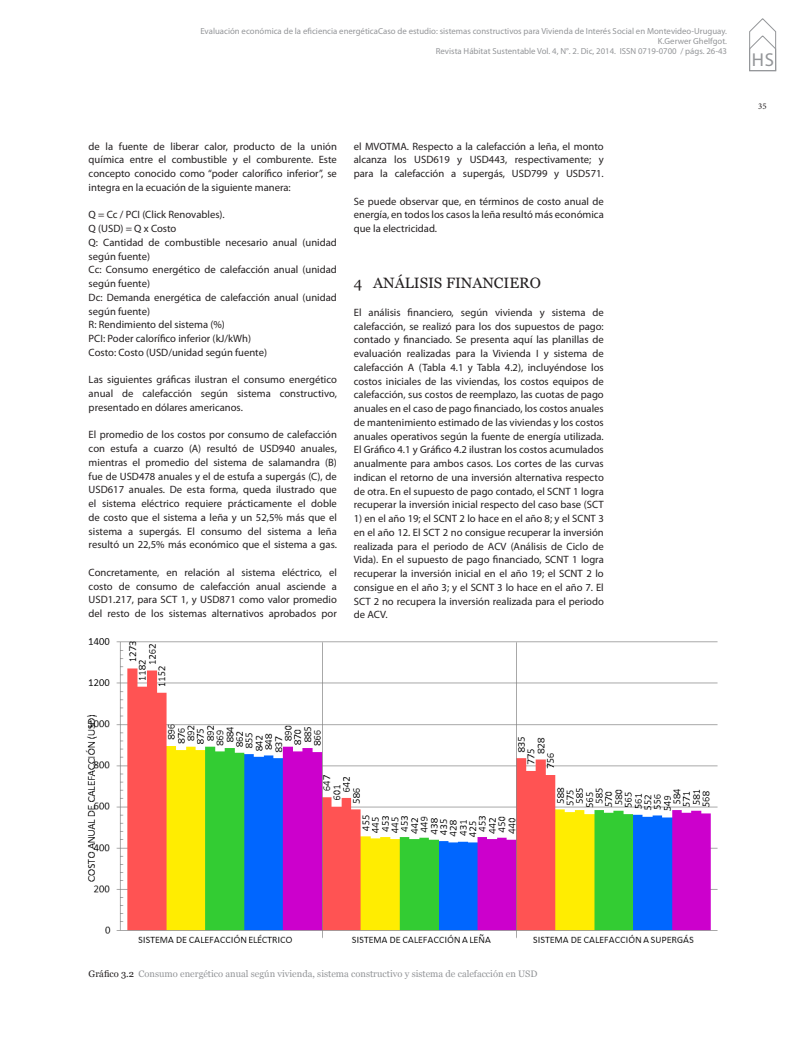
<style>
.page{position:relative;width:798px;height:1063px;background:#fff}
.page>*{position:absolute;margin:0;border:0;box-sizing:border-box;transform-origin:0 0}
.t1{font:18.75px "Myriad Pro";color:#939598}
.SUBTITULOS{font:15px "Georgia";color:#231f20}
.TEXTOSNEGROS{font:10.62px/13.8px "Myriad Pro";color:#231f20;text-align:justify}
.PIEDEPAGINA{font:9.38px "Georgia";color:#939598}
.t2{font:8.75px/10px "Myriad Pro";color:#939598;text-align:right}
.t3{font:8.75px "Minion Pro";color:#231f20}
.s1{color:#231f20}
</style>
<div class="page">
<svg style="left:749px;top:18px;width:26px;height:53px"></svg>
<img style="left:85px;top:638px;width:633px;height:305px">
<p class="t2" style="left:200px;top:26px;width:528px">Evaluación económica de la eficiencia energéticaCaso de estudio: sistemas constructivos para Vivienda de Interés Social en Montevideo-Uruguay.<br>K.Gerwer Ghelfgot.<br>Revista Hábitat Sustentable Vol. 4, N°. 2. Dic, 2014. ISSN 0719-0700 / págs. 26-43</p>
<p class="TEXTOSNEGROS" style="left:89px;top:139px;width:250px">de la fuente de liberar calor, producto de la unión química entre el combustible y el comburente. Este concepto conocido como “poder calorífico inferior”, se integra en la ecuación de la siguiente manera:</p>
<p class="TEXTOSNEGROS" style="left:89px;top:208px;width:137px">Q = Cc / PCI (Click Renovables).</p>
<p class="TEXTOSNEGROS" style="left:89px;top:222px;width:89px">Q (USD) = Q x Costo</p>
<p class="TEXTOSNEGROS" style="left:89px;top:235px;width:250px">Q: Cantidad de combustible necesario anual (unidad según fuente)</p>
<p class="TEXTOSNEGROS" style="left:89px;top:263px;width:250px">Cc: Consumo energético de calefacción anual (unidad según fuente)</p>
<p class="TEXTOSNEGROS" style="left:89px;top:290px;width:250px">Dc: Demanda energética de calefacción anual (unidad según fuente)</p>
<p class="TEXTOSNEGROS" style="left:89px;top:318px;width:138px">R: Rendimiento del sistema (%)</p>
<p class="TEXTOSNEGROS" style="left:89px;top:332px;width:164px">PCI: Poder calorífico inferior (kJ/kWh)</p>
<p class="TEXTOSNEGROS" style="left:89px;top:345px;width:180px">Costo: Costo (USD/unidad según fuente)</p>
<p class="TEXTOSNEGROS" style="left:89px;top:373px;width:250px">Las siguientes gráficas ilustran el consumo energético anual de calefacción según sistema constructivo, presentado en dólares americanos.</p>
<p class="TEXTOSNEGROS" style="left:89px;top:428px;width:250px">El promedio de los costos por consumo de calefacción con estufa a cuarzo (A) resultó de USD940 anuales, mientras el promedio del sistema de salamandra (B) fue de USD478 anuales y el de estufa a supergás (C), de USD617 anuales. De esta forma, queda ilustrado que el sistema eléctrico requiere prácticamente el doble de costo que el sistema a leña y un 52,5% más que el sistema a supergás. El consumo del sistema a leña resultó un 22,5% más económico que el sistema a gas.</p>
<p class="TEXTOSNEGROS" style="left:89px;top:565px;width:250px">Concretamente, en relación al sistema eléctrico, el costo de consumo de calefacción anual asciende a USD1.217, para SCT 1, y USD871 como valor promedio del resto de los sistemas alternativos aprobados por</p>
<p class="TEXTOSNEGROS" style="left:353px;top:139px;width:251px">el MVOTMA. Respecto a la calefacción a leña, el monto alcanza los USD619 y USD443, respectivamente; y para la calefacción a supergás, USD799 y USD571.</p>
<p class="TEXTOSNEGROS" style="left:353px;top:194px;width:251px">Se puede observar que, en términos de costo anual de energía, en todos los casos la leña resultó más económica que la electricidad.</p>
<p class="SUBTITULOS" style="left:353px;top:274px;width:189px">4 ANÁLISIS FINANCIERO</p>
<p class="TEXTOSNEGROS" style="left:353px;top:305px;width:251px">El análisis financiero, según vivienda y sistema de calefacción, se realizó para los dos supuestos de pago: contado y financiado. Se presenta aquí las planillas de evaluación realizadas para la Vivienda I y sistema de calefacción A (Tabla 4.1 y Tabla 4.2), incluyéndose los costos iniciales de las viviendas, los costos equipos de calefacción, sus costos de reemplazo, las cuotas de pago anuales en el caso de pago financiado, los costos anuales de mantenimiento estimado de las viviendas y los costos anuales operativos según la fuente de energía utilizada.<br>El Gráfico 4.1 y Gráfico 4.2 ilustran los costos acumulados anualmente para ambos casos. Los cortes de las curvas indican el retorno de una inversión alternativa respecto de otra. En el supuesto de pago contado, el SCNT 1 logra recuperar la inversión inicial respecto del caso base (SCT</p>
<p class="TEXTOSNEGROS" style="left:353px;top:512px;width:251px">1) en el año 19; el SCNT 2 lo hace en el año 8; y el SCNT 3 en el año 12. El SCT 2 no consigue recuperar la inversión realizada para el periodo de ACV (Análisis de Ciclo de Vida). En el supuesto de pago financiado, SCNT 1 logra recuperar la inversión inicial en el año 19; el SCNT 2 lo consigue en el año 3; y el SCNT 3 lo hace en el año 7. El SCT 2 no recupera la inversión realizada para el periodo de ACV.</p>
<h1 class="t1" style="left:751px;top:48px;width:24px">HS</h1>
<p class="t3" style="left:758px;top:101px;width:10px">35</p>
<p class="PIEDEPAGINA" style="left:89px;top:968px;width:450px"><span class="s1">Gráfico 3.2</span> Consumo energético anual según vivienda, sistema constructivo y sistema de calefacción en USD</p>
</div>
